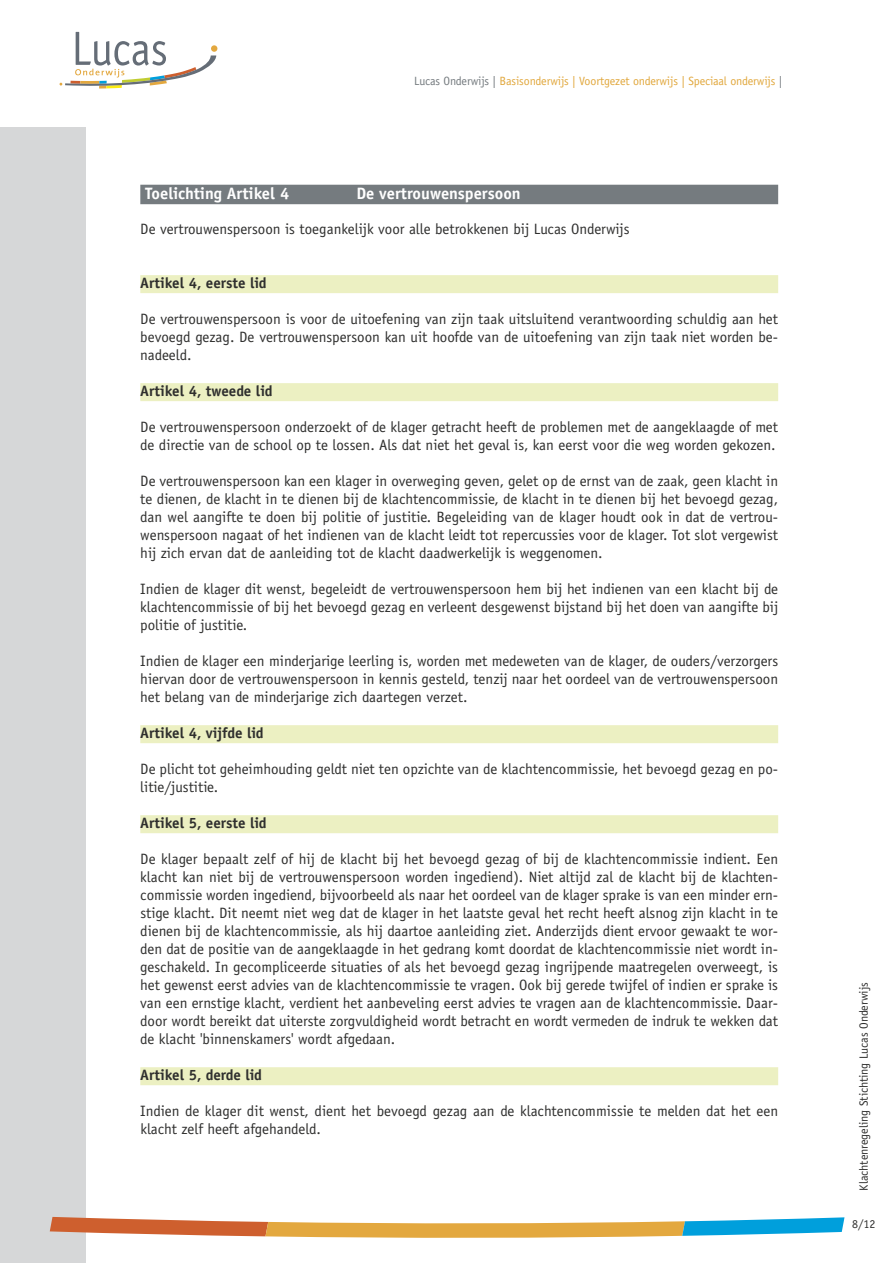
<style>
.page{position:relative;width:893px;height:1263px;background:#fff}
.page>*{position:absolute;margin:0;border:0;box-sizing:border-box;transform-origin:0 0}
.t1{font:700 16.5px "Officina Sans LT";color:#fff}
.t2{font:15px/18px "Officina Sans LT";color:#2f2f2e;text-align:justify}
.t3{font:700 15px "Officina Sans LT";color:#2f2f2e}
.t4{font:12px "Officina Sans LT";letter-spacing:-.01em;color:#e1a83e}
.t5{font:12px "Officina Sans LT";color:#2f2f2e}
.s1{color:#757b7f}
</style>
<div class="page">
<div style="left:0;top:128px;width:85px;height:1135px;background:#d6d7d8"></div>
<div style="left:211px;top:45px;width:6px;height:7px;background:#e3a83f;border-radius:50%"></div>
<svg style="left:60px;top:32px;width:156px;height:57px"></svg>
<svg style="left:50px;top:1217px;width:794px;height:21px"></svg>
<div style="left:140px;top:185px;width:638px;height:19px;background:#757b7f"></div>
<div style="left:140px;top:275px;width:638px;height:18px;background:#ecf0c2"></div>
<div style="left:140px;top:383px;width:638px;height:18px;background:#ecf0c2"></div>
<div style="left:140px;top:725px;width:638px;height:18px;background:#ecf0c2"></div>
<div style="left:140px;top:815px;width:638px;height:18px;background:#ecf0c2"></div>
<div style="left:140px;top:1067px;width:638px;height:18px;background:#ecf0c2"></div>
<p class="t4" style="left:414px;top:77px;width:370px"><span class="s1">Lucas Onderwijs |</span> Basisonderwijs | Voortgezet onderwijs | Speciaal onderwijs <span class="s1">|</span></p>
<p class="t1" style="left:145px;top:187px;width:145px">Toelichting Artikel 4</p>
<p class="t1" style="left:356px;top:187px;width:166px">De vertrouwenspersoon</p>
<p class="t2" style="left:140px;top:221px;width:491px">De vertrouwenspersoon is toegankelijk voor alle betrokkenen bij Lucas Onderwijs</p>
<p class="t3" style="left:140px;top:277px;width:128px">Artikel 4, eerste lid</p>
<p class="t2" style="left:140px;top:311px;width:639px">De vertrouwenspersoon is voor de uitoefening van zijn taak uitsluitend verantwoording schuldig aan het bevoegd gezag. De vertrouwenspersoon kan uit hoofde van de uitoefening van zijn taak niet worden be&shy;nadeeld.</p>
<p class="t3" style="left:140px;top:385px;width:134px">Artikel 4, tweede lid</p>
<p class="t2" style="left:140px;top:419px;width:639px">De vertrouwenspersoon onderzoekt of de klager getracht heeft de problemen met de aangeklaagde of met de directie van de school op te lossen. Als dat niet het geval is, kan eerst voor die weg worden gekozen.</p>
<p class="t2" style="left:140px;top:473px;width:639px">De vertrouwenspersoon kan een klager in overweging geven, gelet op de ernst van de zaak, geen klacht in te dienen, de klacht in te dienen bij de klachtencommissie, de klacht in te dienen bij het bevoegd gezag, dan wel aangifte te doen bij politie of justitie. Begeleiding van de klager houdt ook in dat de vertrou&shy;wenspersoon nagaat of het indienen van de klacht leidt tot repercussies voor de klager. Tot slot vergewist hij zich ervan dat de aanleiding tot de klacht daadwerkelijk is weggenomen.</p>
<p class="t2" style="left:140px;top:581px;width:639px">Indien de klager dit wenst, begeleidt de vertrouwenspersoon hem bij het indienen van een klacht bij de klachtencommissie of bij het bevoegd gezag en verleent desgewenst bijstand bij het doen van aangifte bij politie of justitie.</p>
<p class="t2" style="left:140px;top:653px;width:639px">Indien de klager een minderjarige leerling is, worden met medeweten van de klager, de ouders/verzorgers hiervan door de vertrouwenspersoon in kennis gesteld, tenzij naar het oordeel van de vertrouwenspersoon het belang van de minderjarige zich daartegen verzet.</p>
<p class="t3" style="left:140px;top:727px;width:125px">Artikel 4, vijfde lid</p>
<p class="t2" style="left:140px;top:761px;width:639px">De plicht tot geheimhouding geldt niet ten opzichte van de klachtencommissie, het bevoegd gezag en po&shy;litie/justitie.</p>
<p class="t3" style="left:140px;top:817px;width:128px">Artikel 5, eerste lid</p>
<p class="t2" style="left:140px;top:851px;width:639px">De klager bepaalt zelf of hij de klacht bij het bevoegd gezag of bij de klachtencommissie indient. Een klacht kan niet bij de vertrouwenspersoon worden ingediend). Niet altijd zal de klacht bij de klachten&shy;commissie worden ingediend, bijvoorbeeld als naar het oordeel van de klager sprake is van een minder ern&shy;stige klacht. Dit neemt niet weg dat de klager in het laatste geval het recht heeft alsnog zijn klacht in te dienen bij de klachtencommissie, als hij daartoe aanleiding ziet. Anderzijds dient ervoor gewaakt te wor&shy;den dat de positie van de aangeklaagde in het gedrang komt doordat de klachtencommissie niet wordt in&shy;geschakeld. In gecompliceerde situaties of als het bevoegd gezag ingrijpende maatregelen overweegt, is het gewenst eerst advies van de klachtencommissie te vragen. Ook bij gerede twijfel of indien er sprake is van een ernstige klacht, verdient het aanbeveling eerst advies te vragen aan de klachtencommissie. Daar&shy;door wordt bereikt dat uiterste zorgvuldigheid wordt betracht en wordt vermeden de indruk te wekken dat de klacht 'binnenskamers' wordt afgedaan.</p>
<p class="t3" style="left:140px;top:1069px;width:123px">Artikel 5, derde lid</p>
<p class="t2" style="left:140px;top:1103px;width:639px">Indien de klager dit wenst, dient het bevoegd gezag aan de klachtencommissie te melden dat het een klacht zelf heeft afgehandeld.</p>
<p class="t5" style="left:859px;top:1191px;width:210px;rotate:-90deg">Klachtenregeling Stichting Lucas Onderwijs</p>
<p class="t5" style="left:852px;top:1219px;width:25px">8/12</p>
</div>
